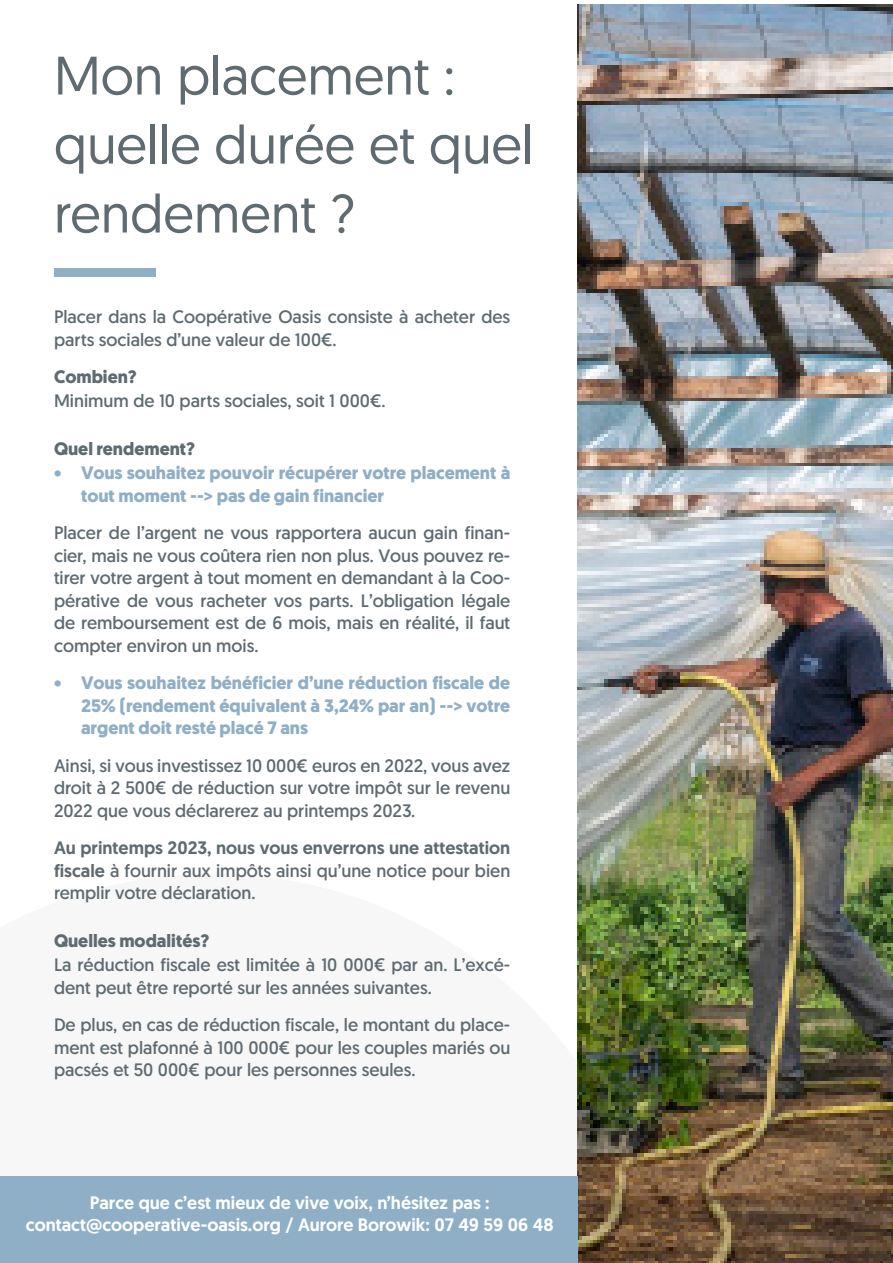
<style>
.page{position:relative;width:893px;height:1263px;background:#fff}
.page>*{position:absolute;margin:0;border:0;box-sizing:border-box;transform-origin:0 0}
.t1{font:54px/69px "Geomanist";color:#5f6b71}
.t2{font:18px/22.5px "Geomanist";color:#5f6b71;text-align:justify}
.t3{font:700 18px/22.5px "Geomanist";color:#8fafc7}
.t4{font:500 18px/22.5px "Geomanist";color:#fff;text-align:center}
.t5{font:700 18px "Geomanist";color:#5f6b71}
.s1{font-weight:500}
</style>
<div class="page">
<div style="left:54px;top:268px;width:102px;height:9px;background:#8fafc7"></div>
<img style="left:577px;top:4px;width:316px;height:1259px">
<div style="left:0;top:1176px;width:577px;height:87px;background:#8fafc7"></div>
<p class="t1" style="left:54px;top:39px;width:481px">Mon placement : quelle durée et quel rendement ?</p>
<p class="t2" style="left:54px;top:305px;width:458px">Placer dans la Coopérative Oasis consiste à acheter des parts sociales d’une valeur de 100€.</p>
<p class="t5" style="left:54px;top:365px;width:84px">Combien?</p>
<p class="t2" style="left:54px;top:389px;width:333px">Minimum de 10 parts sociales, soit 1 000€.</p>
<p class="t5" style="left:54px;top:437px;width:143px">Quel rendement?</p>
<p class="t3" style="left:81px;top:462px;width:431px;text-indent:-27px">• Vous souhaitez pouvoir récupérer votre placement à tout moment --&gt; pas de gain financier</p>
<p class="t2" style="left:54px;top:521px;width:458px">Placer de l’argent ne vous rapportera aucun gain finan&shy;cier, mais ne vous coûtera rien non plus. Vous pouvez re&shy;tirer votre argent à tout moment en demandant à la Coo&shy;pérative de vous racheter vos parts. L’obligation légale de remboursement est de 6 mois, mais en réalité, il faut compter environ un mois.</p>
<p class="t3" style="left:81px;top:672px;width:431px;text-align:justify;text-indent:-27px">• Vous souhaitez bénéficier d’une réduction fiscale de 25% (rendement équivalent à 3,24% par an) --&gt; votre argent doit resté placé 7 ans</p>
<p class="t2" style="left:54px;top:754px;width:458px">Ainsi, si vous investissez 10 000€ euros en 2022, vous avez droit à 2 500€ de réduction sur votre impôt sur le revenu 2022 que vous déclarerez au printemps 2023.</p>
<p class="t2" style="left:54px;top:836px;width:458px"><span class="s1">Au printemps 2023, nous vous enverrons une attestation fiscale</span> à fournir aux impôts ainsi qu’une notice pour bien remplir votre déclaration.</p>
<p class="t5" style="left:54px;top:929px;width:157px">Quelles modalités?</p>
<p class="t2" style="left:54px;top:953px;width:458px">La réduction fiscale est limitée à 10 000€ par an. L’excé&shy;dent peut être reporté sur les années suivantes.</p>
<p class="t2" style="left:54px;top:1013px;width:458px">De plus, en cas de réduction fiscale, le montant du place&shy;ment est plafonné à 100 000€ pour les couples mariés ou pacsés et 50 000€ pour les personnes seules.</p>
<p class="t4" style="left:26px;top:1191px;width:529px">Parce que c’est mieux de vive voix, n’hésitez pas : contact@cooperative-oasis.org / Aurore Borowik: 07 49 59 06 48</p>
</div>
